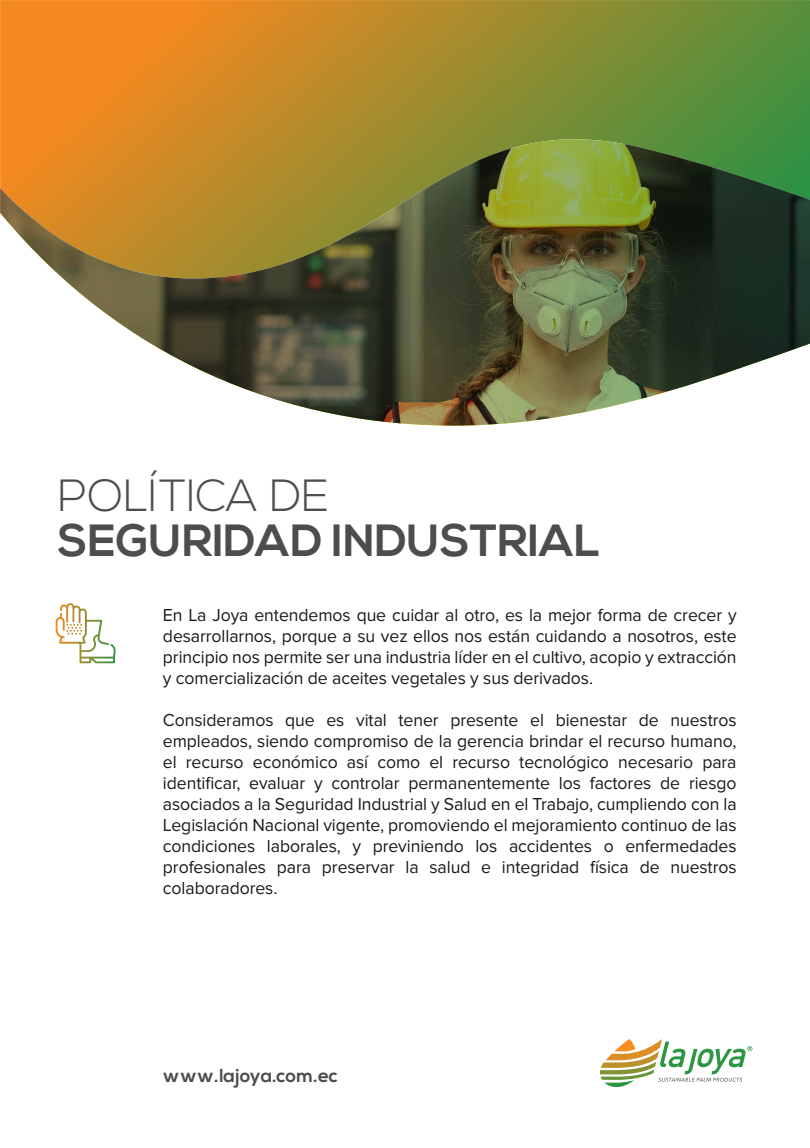
<style>
.page{position:relative;width:810px;height:1148px;background:#fff}
.page>*{position:absolute;margin:0;border:0;box-sizing:border-box;transform-origin:0 0}
.t1{font:700 45px "Nexa";color:#4d4d4d}
.t2{font:300 45px "Nexa";color:#4d4d4d}
.t3{font:700 18.75px "Nexa";color:#4d4d4d}
.t4{font:18px/21px "Proxima Nova";letter-spacing:-.005em;color:#1a1a1a;text-align:justify}
</style>
<div class="page">
<svg style="left:0;top:0;width:810px;height:139px;background:#aa8c2d"></svg>
<svg style="left:0;top:139px;width:810px;height:286px"></svg>
<svg style="left:56px;top:603px;width:60px;height:60px"></svg>
<svg style="left:600px;top:1039px;width:152px;height:48px"></svg>
<h1 class="t2" style="left:58px;top:469px;width:273px">POLÍTICA DE</h1>
<h1 class="t1" style="left:58px;top:514px;width:544px">SEGURIDAD INDUSTRIAL</h1>
<p class="t4" style="left:163px;top:604px;width:575px">En La Joya entendemos que cuidar al otro, es la mejor forma de crecer y desarrollarnos, porque a su vez ellos nos están cuidando a nosotros, este principio nos permite ser una industria líder en el cultivo, acopio y extracción y comercialización de aceites vegetales y sus derivados.</p>
<p class="t4" style="left:163px;top:709px;width:575px">Consideramos que es vital tener presente el bienestar de nuestros empleados, siendo compromiso de la gerencia brindar el recurso humano, el recurso económico así como el recurso tecnológico necesario para identificar, evaluar y controlar permanentemente los factores de riesgo asociados a la Seguridad Industrial y Salud en el Trabajo, cumpliendo con la Legislación Nacional vigente, promoviendo el mejoramiento continuo de las condiciones laborales, y previniendo los accidentes o enfermedades profesionales para preservar la salud e integridad física de nuestros colaboradores.</p>
<p class="t3" style="left:163px;top:1064px;width:176px">www.lajoya.com.ec</p>
</div>
